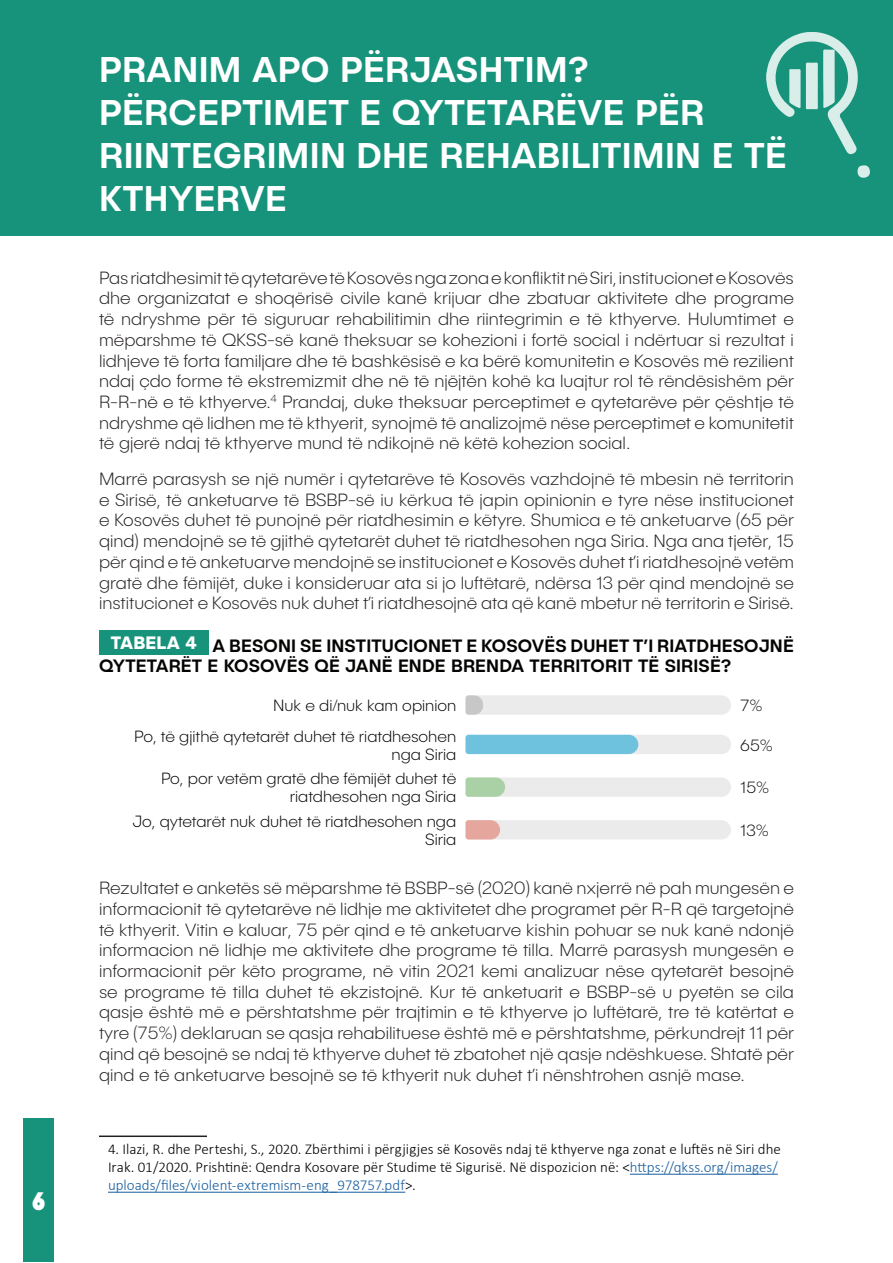
<style>
.page{position:relative;width:893px;height:1263px;background:#fff}
.page>*{position:absolute;margin:0;border:0;box-sizing:border-box;transform-origin:0 0}
.t1{font:500 36px/43.2px "Publica Sans";letter-spacing:.01em;color:#fff}
.t2{font:900 25.2px "Publica Sans";color:#fff;scale:.83 1}
.t3{font:200 18px/20.7px "Publica Sans";color:#231f20;text-align:justify}
.t4{font:500 18px/20.7px "Publica Sans";letter-spacing:.01em;color:#040503}
.t5{font:700 18px "Publica Sans";letter-spacing:.01em;color:#fff}
.t6{font:200 16.5px/18px "Publica Sans";color:#040503;text-align:right}
.Paragraph_Style_2{font:300 15px/18px "Calibri";color:#000}
.s1{color:#175d9e}
</style>
<div class="page">
<div style="left:0;top:0;width:893px;height:235px;background:#18937b"></div>
<svg style="left:766px;top:32px;width:92px;height:123px"></svg>
<div style="left:858px;top:165px;width:12px;height:13px;background:#d9ede9;border-radius:6px"></div>
<div style="left:24px;top:1118px;width:30px;height:144px;background:#18937b"></div>
<div style="left:99px;top:630px;width:110px;height:25px;background:#18937b"></div>
<div style="left:465px;top:695px;width:266px;height:20px;background:#ecebeb"></div>
<svg style="left:465px;top:735px;width:266px;height:19px;background:#9bd0e2"></svg>
<svg style="left:465px;top:777px;width:266px;height:20px;background:#e3e8e2"></svg>
<svg style="left:465px;top:820px;width:266px;height:19px;background:#ebe2e1"></svg>
<hr style="left:99px;top:1135px;width:108px;height:2px;background:#231f20">
<hr style="left:630px;top:1174px;width:148px;height:1px;background:#175d9e">
<hr style="left:108px;top:1192px;width:297px;height:1px;background:#175d9e">
<p class="t2" style="left:32px;top:1184px;width:17px">6</p>
<p class="t1" style="left:99px;top:46px;width:689px">PRANIM APO PËRJASHTIM?<br>PËRCEPTIMET E QYTETARËVE PËR<br>RIINTEGRIMIN DHE REHABILITIMIN E TË<br>KTHYERVE</p>
<p class="t3" style="left:99px;top:267px;width:696px">Pas riatdhesimit të qytetarëve të Kosovës nga zona e konfliktit në Siri, institucionet e Kosovës dhe organizatat e shoqërisë civile kanë krijuar dhe zbatuar aktivitete dhe programe të ndryshme për të siguruar rehabilitimin dhe riintegrimin e të kthyerve. Hulumtimet e mëparshme të QKSS-së kanë theksuar se kohezioni i fortë social i ndërtuar si rezultat i lidhjeve të forta familjare dhe të bashkësisë e ka bërë komunitetin e Kosovës më rezilient ndaj çdo forme të ekstremizmit dhe në të njëjtën kohë ka luajtur rol të rëndësishëm për R-R-në e të kthyerve.<sup>4</sup> Prandaj, duke theksuar perceptimet e qytetarëve për çështje të ndryshme që lidhen me të kthyerit, synojmë të analizojmë nëse perceptimet e komunitetit të gjerë ndaj të kthyerve mund të ndikojnë në këtë kohezion social.</p>
<p class="t3" style="left:99px;top:468px;width:696px">Marrë parasysh se një numër i qytetarëve të Kosovës vazhdojnë të mbesin në territorin e Sirisë, të anketuarve të BSBP-së iu kërkua të japin opinionin e tyre nëse institucionet e Kosovës duhet të punojnë për riatdhesimin e këtyre. Shumica e të anketuarve (65 për qind) mendojnë se të gjithë qytetarët duhet të riatdhesohen nga Siria. Nga ana tjetër, 15 për qind e të anketuarve mendojnë se institucionet e Kosovës duhet t’i riatdhesojnë vetëm gratë dhe fëmijët, duke i konsideruar ata si jo luftëtarë, ndërsa 13 për qind mendojnë se institucionet e Kosovës nuk duhet t’i riatdhesojnë ata që kanë mbetur në territorin e Sirisë.</p>
<p class="t5" style="left:111px;top:631px;width:88px">TABELA 4</p>
<p class="t4" style="left:99px;top:634px;width:696px;text-indent:114px">A BESONI SE INSTITUCIONET E KOSOVËS DUHET T’I RIATDHESOJNË<br>QYTETARËT E KOSOVËS QË JANË ENDE BRENDA TERRITORIT TË SIRISË?</p>
<p class="t6" style="left:273px;top:696px;width:185px">Nuk e di/nuk kam opinion</p>
<p class="t6" style="left:740px;top:696px;width:24px">7%</p>
<p class="t6" style="left:134px;top:727px;width:324px">Po, të gjithë qytetarët duhet të riatdhesohen nga Siria</p>
<p class="t6" style="left:740px;top:736px;width:34px">65%</p>
<p class="t6" style="left:161px;top:769px;width:297px">Po, por vetëm gratë dhe fëmijët duhet të riatdhesohen nga Siria</p>
<p class="t6" style="left:740px;top:778px;width:31px">15%</p>
<p class="t6" style="left:132px;top:812px;width:325px">Jo, qytetarët nuk duhet të riatdhesohen nga<br>Siria</p>
<p class="t6" style="left:740px;top:821px;width:30px">13%</p>
<p class="t3" style="left:99px;top:877px;width:697px">Rezultatet e anketës së mëparshme të BSBP-së (2020) kanë nxjerrë në pah mungesën e informacionit të qytetarëve në lidhje me aktivitetet dhe programet për R-R që targetojnë të kthyerit. Vitin e kaluar, 75 për qind e të anketuarve kishin pohuar se nuk kanë ndonjë informacion në lidhje me aktivitete dhe programe të tilla. Marrë parasysh mungesën e informacionit për këto programe, në vitin 2021 kemi analizuar nëse qytetarët besojnë se programe të tilla duhet të ekzistojnë. Kur të anketuarit e BSBP-së u pyetën se cila qasje është më e përshtatshme për trajtimin e të kthyerve jo luftëtarë, tre të katërtat e tyre (75%) deklaruan se qasja rehabilituese është më e përshtatshme, përkundrejt 11 për qind që besojnë se ndaj të kthyerve duhet të zbatohet një qasje ndëshkuese. Shtatë për qind e të anketuarve besojnë se të kthyerit nuk duhet t’i nënshtrohen asnjë mase.</p>
<p class="Paragraph_Style_2" style="left:108px;top:1140px;width:674px">4. Ilazi, R. dhe Perteshi, S., 2020. Zbërthimi i përgjigjes së Kosovës ndaj të kthyerve nga zonat e luftës në Siri dhe<br>Irak. 01/2020. Prishtinë: Qendra Kosovare për Studime të Sigurisë. Në dispozicion në: &lt;<span class="s1">https://qkss.org/images/ uploads/files/violent-extremism-eng_978757.pdf</span>&gt;.</p>
</div>
